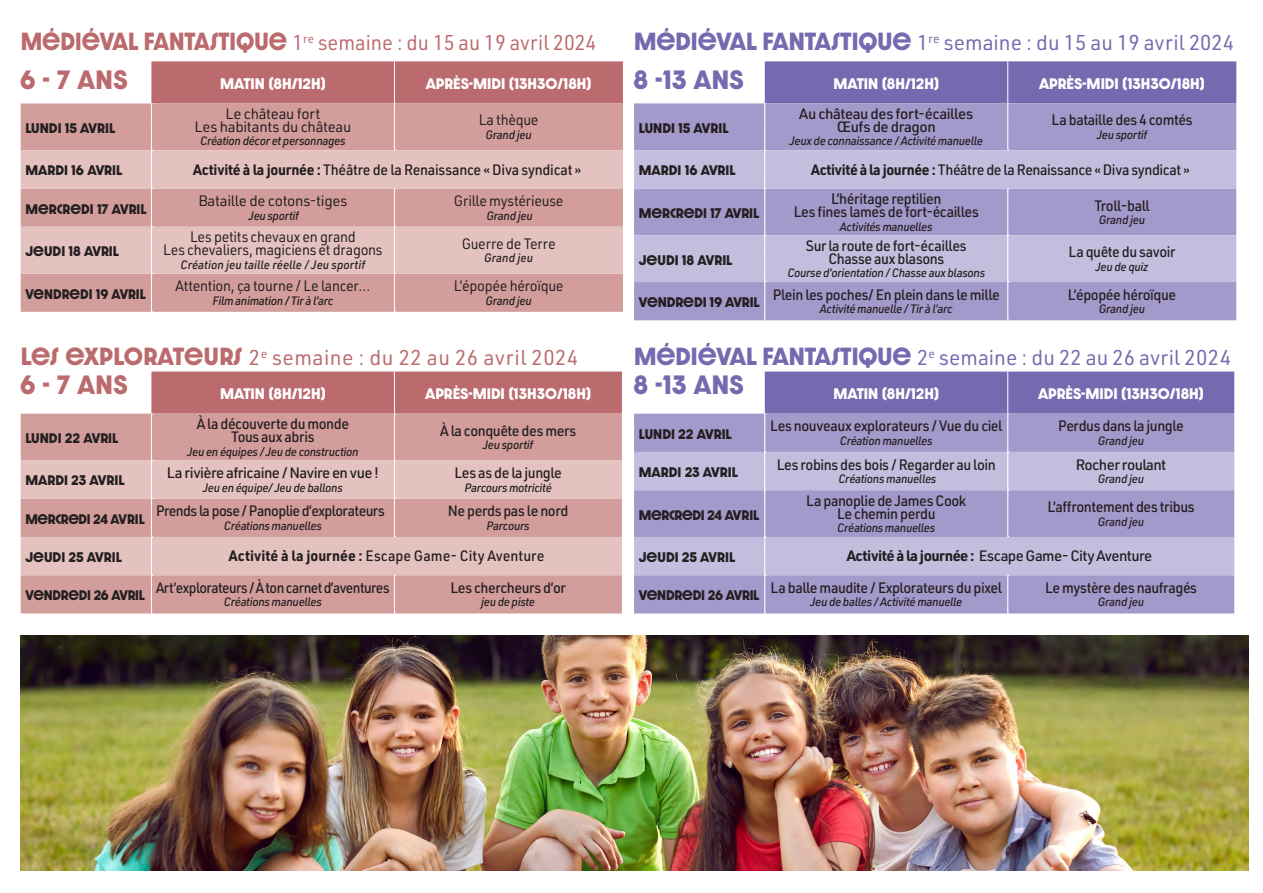
<style>
.page{position:relative;width:1263px;height:893px;background:#fff}
.page>*{position:absolute;margin:0;border:0;box-sizing:border-box;transform-origin:0 0}
.t1{font:700 22.5px "Dazzle Unicase";letter-spacing:.02em;color:#7669af}
.t2{font:700 22.5px "Dazzle Unicase";letter-spacing:.02em;color:#bb6a6d}
.t3{font:21px "URWDIN";color:#7669af}
.t4{font:21px "URWDIN";color:#bb6a6d;scale:.95 1}
.t5{font:21px "URWDIN";letter-spacing:.02em;color:#bb6a6d}
.t6{font:500 14.85px "URWDIN";letter-spacing:-.03em;color:#231f20;scale:.95 1}
.t7{font:14.85px "URWDIN";letter-spacing:-.02em;color:#231f20;scale:.95 1}
.t8{font:500 14.85px "URWDIN";letter-spacing:-.03em;color:#231f20}
.t9{font:14.85px "URWDIN";letter-spacing:-.02em;color:#231f20}
.t10{font:500 14.85px "URWDIN";color:#231f20;scale:.95 1}
.t11{font:500 14.85px "URWDIN";letter-spacing:-.03em;color:#231f20;scale:.92 1}
.t12{font:500 14.85px "URWDIN";letter-spacing:-.03em;color:#231f20;scale:.94 1}
.t13{font:700 13.05px "Dazzle Unicase";color:#fff}
.t14{font:italic 500 12px "URWDIN";letter-spacing:-.03em;color:#231f20;scale:.95 1}
.t15{font:italic 500 12px "URWDIN";color:#231f20;scale:.95 1}
.t16{font:700 11.85px "Dazzle Unicase";color:#231f20}
.t17{font:700 11.85px "Dazzle Unicase";letter-spacing:-.03em;color:#231f20}
.t18{font:700 11.85px "Dazzle Unicase";letter-spacing:-.02em;color:#231f20}
.s1{font-family:"Dazzle Unicase";font-weight:700}
.s2{font-weight:700}
</style>
<div class="page">
<img style="left:21px;top:635px;width:1227px;height:236px">
<div style="left:21px;top:103px;width:126px;height:209px;background:#d29d9b"></div>
<svg style="left:21px;top:150px;width:126px;height:124px;background:#deb7b4"></svg>
<svg style="left:147px;top:61px;width:476px;height:251px;background:#d4a2a0"></svg>
<div style="left:634px;top:103px;width:127px;height:217px;background:#a399ca"></div>
<svg style="left:634px;top:150px;width:127px;height:132px;background:#b8b1d7"></svg>
<svg style="left:761px;top:61px;width:475px;height:260px;background:#a79ecc"></svg>
<div style="left:21px;top:414px;width:130px;height:199px;background:#d29d9b"></div>
<svg style="left:21px;top:460px;width:130px;height:115px;background:#deb5b3"></svg>
<svg style="left:151px;top:372px;width:471px;height:242px;background:#d4a09f"></svg>
<div style="left:634px;top:414px;width:130px;height:199px;background:#a399ca"></div>
<svg style="left:634px;top:452px;width:130px;height:123px;background:#b7b0d6"></svg>
<svg style="left:764px;top:372px;width:470px;height:242px;background:#a69dcc"></svg>
<p class="t4" style="left:21px;top:29px;width:607px"><span class="s1">MÉDIÉVAL FANTASTIQUE</span> 1<sup>re</sup> semaine : du 15 au 19 avril 2024</p>
<p class="t3" style="left:634px;top:29px;width:601px"><span class="s1">MÉDIÉVAL FANTASTIQUE</span> 1<sup>re</sup> semaine : du 15 au 19 avril 2024</p>
<p class="t2" style="left:20px;top:63px;width:109px">6 - 7 ANS</p>
<p class="t1" style="left:633px;top:63px;width:112px">8 -13 ANS</p>
<p class="t13" style="left:220px;top:73px;width:107px">MATIN (8H/12H)</p>
<p class="t13" style="left:426px;top:73px;width:167px">APRÈS-MIDI (13H30/18H)</p>
<p class="t16" style="left:25px;top:119px;width:91px">LUNDI 15 AVRIL</p>
<p class="t9" style="left:225px;top:104px;width:96px">Le château fort</p>
<p class="t9" style="left:195px;top:117px;width:158px">Les habitants du château</p>
<p class="t14" style="left:200px;top:133px;width:155px">Création décor et personnages</p>
<p class="t7" style="left:479px;top:110px;width:64px">La thèque</p>
<p class="t14" style="left:486px;top:126px;width:50px">Grand jeu</p>
<p class="t16" style="left:639px;top:119px;width:91px">LUNDI 15 AVRIL</p>
<p class="t13" style="left:833px;top:73px;width:107px">MATIN (8H/12H)</p>
<p class="t13" style="left:1039px;top:73px;width:167px">APRÈS-MIDI (13H30/18H)</p>
<p class="t8" style="left:799px;top:104px;width:176px">Au château des fort-écailles</p>
<p class="t8" style="left:837px;top:117px;width:100px">Œufs de dragon</p>
<p class="t14" style="left:789px;top:133px;width:205px">Jeux de connaissance / Activité manuelle</p>
<p class="t6" style="left:1052px;top:110px;width:150px">La bataille des 4 comtés</p>
<p class="t14" style="left:1097px;top:126px;width:55px">Jeu sportif</p>
<p class="t16" style="left:25px;top:161px;width:98px">MARDI 16 AVRIL</p>
<p class="t6" style="left:193px;top:159px;width:410px"><span class="s2">Activité à la journée :</span> Théâtre de la Renaissance « Diva syndicat »</p>
<p class="t16" style="left:25px;top:199px;width:123px">MERCREDI 17 AVRIL</p>
<p class="t9" style="left:198px;top:191px;width:151px">Bataille de cotons-tiges</p>
<p class="t14" style="left:249px;top:207px;width:55px">Jeu sportif</p>
<p class="t7" style="left:454px;top:191px;width:117px">Grille mystérieuse</p>
<p class="t14" style="left:487px;top:207px;width:50px">Grand jeu</p>
<p class="t16" style="left:25px;top:242px;width:95px">JEUDI 18 AVRIL</p>
<p class="t7" style="left:190px;top:227px;width:176px">Les petits chevaux en grand</p>
<p class="t7" style="left:163px;top:240px;width:232px">Les chevaliers, magiciens et dragons</p>
<p class="t15" style="left:181px;top:256px;width:196px">Création jeu taille réelle / Jeu sportif</p>
<p class="t16" style="left:25px;top:285px;width:122px">VENDREDI 19 AVRIL</p>
<p class="t7" style="left:175px;top:276px;width:207px">Attention, ça tourne / Le lancer…</p>
<p class="t14" style="left:212px;top:292px;width:129px">Film animation / Tir à l’arc</p>
<p class="t7" style="left:462px;top:234px;width:100px">Guerre de Terre</p>
<p class="t15" style="left:484px;top:250px;width:53px">Grand jeu</p>
<p class="t7" style="left:454px;top:276px;width:117px">L’épopée héroïque</p>
<p class="t14" style="left:486px;top:292px;width:50px">Grand jeu</p>
<p class="t16" style="left:639px;top:161px;width:98px">MARDI 16 AVRIL</p>
<p class="t6" style="left:811px;top:159px;width:400px"><span class="s2">Activité à la journée :</span> Théâtre de la Renaissance « Diva syndicat »</p>
<p class="t16" style="left:639px;top:204px;width:122px">MERCREDI 17 AVRIL</p>
<p class="t6" style="left:831px;top:189px;width:118px">L’héritage reptilien</p>
<p class="t6" style="left:794px;top:202px;width:196px">Les fines lames de fort-écailles</p>
<p class="t14" style="left:840px;top:218px;width:99px">Activités manuelles</p>
<p class="t6" style="left:1094px;top:195px;width:60px">Troll-ball</p>
<p class="t14" style="left:1099px;top:212px;width:50px">Grand jeu</p>
<p class="t16" style="left:639px;top:250px;width:95px">JEUDI 18 AVRIL</p>
<p class="t6" style="left:806px;top:235px;width:171px">Sur la route de fort-écailles</p>
<p class="t6" style="left:828px;top:249px;width:123px">Chasse aux blasons</p>
<p class="t14" style="left:787px;top:265px;width:210px">Course d’orientation / Chasse aux blasons</p>
<p class="t16" style="left:639px;top:293px;width:122px">VENDREDI 19 AVRIL</p>
<p class="t6" style="left:773px;top:285px;width:240px">Plein les poches/ En plein dans le mille</p>
<p class="t14" style="left:820px;top:301px;width:141px">Activité manuelle / Tir à l’arc</p>
<p class="t6" style="left:1068px;top:242px;width:114px">La quête du savoir</p>
<p class="t14" style="left:1095px;top:258px;width:57px">Jeu de quiz</p>
<p class="t6" style="left:1068px;top:285px;width:115px">L’épopée héroïque</p>
<p class="t14" style="left:1099px;top:301px;width:50px">Grand jeu</p>
<p class="t5" style="left:21px;top:344px;width:559px"><span class="s1">LES EXPLORATEURS</span> 2<sup>e</sup> semaine : du 22 au 26 avril 2024</p>
<p class="t3" style="left:634px;top:344px;width:598px"><span class="s1">MÉDIÉVAL FANTASTIQUE</span> 2<sup>e</sup> semaine : du 22 au 26 avril 2024</p>
<p class="t2" style="left:20px;top:367px;width:109px">6 - 7 ANS</p>
<p class="t1" style="left:633px;top:367px;width:112px">8 -13 ANS</p>
<p class="t13" style="left:220px;top:384px;width:107px">MATIN (8H/12H)</p>
<p class="t13" style="left:425px;top:384px;width:167px">APRÈS-MIDI (13H30/18H)</p>
<p class="t13" style="left:833px;top:384px;width:107px">MATIN (8H/12H)</p>
<p class="t13" style="left:1038px;top:384px;width:167px">APRÈS-MIDI (13H30/18H)</p>
<p class="t16" style="left:25px;top:429px;width:94px">LUNDI 22 AVRIL</p>
<p class="t16" style="left:25px;top:471px;width:101px">MARDI 23 AVRIL</p>
<p class="t6" style="left:197px;top:414px;width:162px">À la découverte du monde</p>
<p class="t6" style="left:231px;top:427px;width:89px">Tous aux abris</p>
<p class="t14" style="left:187px;top:443px;width:182px">Jeu en équipes / Jeu de construction</p>
<p class="t8" style="left:167px;top:463px;width:214px">La rivière africaine / Navire en vue !</p>
<p class="t14" style="left:203px;top:479px;width:149px">Jeu en équipe/ Jeu de ballons</p>
<p class="t17" style="left:25px;top:510px;width:121px">MERCREDI 24 AVRIL</p>
<p class="t12" style="left:156px;top:501px;width:245px">Prends la pose / Panoplie d’explorateurs</p>
<p class="t14" style="left:224px;top:517px;width:105px">Créations manuelles</p>
<p class="t6" style="left:440px;top:420px;width:144px">À la conquête des mers</p>
<p class="t14" style="left:483px;top:437px;width:55px">Jeu sportif</p>
<p class="t6" style="left:454px;top:463px;width:115px">Les as de la jungle</p>
<p class="t14" style="left:464px;top:479px;width:94px">Parcours motricité</p>
<p class="t6" style="left:448px;top:501px;width:128px">Ne perds pas le nord</p>
<p class="t14" style="left:487px;top:517px;width:47px">Parcours</p>
<p class="t16" style="left:25px;top:548px;width:98px">JEUDI 25 AVRIL</p>
<p class="t10" style="left:229px;top:546px;width:334px"><span class="s2">Activité à la journée :</span> Escape Game- City Aventure</p>
<p class="t18" style="left:25px;top:586px;width:121px">VENDREDI 26 AVRIL</p>
<p class="t11" style="left:156px;top:578px;width:255px">Art’explorateurs / À ton carnet d’aventures</p>
<p class="t14" style="left:224px;top:594px;width:105px">Créations manuelles</p>
<p class="t6" style="left:450px;top:578px;width:123px">Les chercheurs d’or</p>
<p class="t14" style="left:481px;top:594px;width:58px">jeu de piste</p>
<p class="t16" style="left:639px;top:425px;width:94px">LUNDI 22 AVRIL</p>
<p class="t6" style="left:770px;top:416px;width:246px">Les nouveaux explorateurs / Vue du ciel</p>
<p class="t14" style="left:840px;top:432px;width:99px">Création manuelles</p>
<p class="t16" style="left:639px;top:463px;width:101px">MARDI 23 AVRIL</p>
<p class="t6" style="left:777px;top:454px;width:232px">Les robins des bois / Regarder au loin</p>
<p class="t14" style="left:838px;top:471px;width:105px">Créations manuelles</p>
<p class="t17" style="left:639px;top:505px;width:122px">MERCREDI 24 AVRIL</p>
<p class="t6" style="left:806px;top:490px;width:170px">La panoplie de James Cook</p>
<p class="t6" style="left:837px;top:504px;width:105px">Le chemin perdu</p>
<p class="t14" style="left:837px;top:520px;width:105px">Créations manuelles</p>
<p class="t6" style="left:1058px;top:416px;width:134px">Perdus dans la jungle</p>
<p class="t14" style="left:1098px;top:432px;width:50px">Grand jeu</p>
<p class="t8" style="left:1076px;top:454px;width:92px">Rocher roulant</p>
<p class="t14" style="left:1098px;top:471px;width:50px">Grand jeu</p>
<p class="t6" style="left:1047px;top:497px;width:157px">L’affrontement des tribus</p>
<p class="t14" style="left:1098px;top:513px;width:50px">Grand jeu</p>
<p class="t16" style="left:639px;top:548px;width:98px">JEUDI 25 AVRIL</p>
<p class="t8" style="left:847px;top:546px;width:307px"><span class="s2">Activité à la journée :</span> Escape Game- City Aventure</p>
<p class="t18" style="left:639px;top:586px;width:122px">VENDREDI 26 AVRIL</p>
<p class="t6" style="left:771px;top:578px;width:245px">La balle maudite / Explorateurs du pixel</p>
<p class="t14" style="left:810px;top:594px;width:162px">Jeu de balles / Activité manuelle</p>
<p class="t6" style="left:1045px;top:578px;width:162px">Le mystère des naufragés</p>
<p class="t14" style="left:1098px;top:594px;width:50px">Grand jeu</p>
</div>
